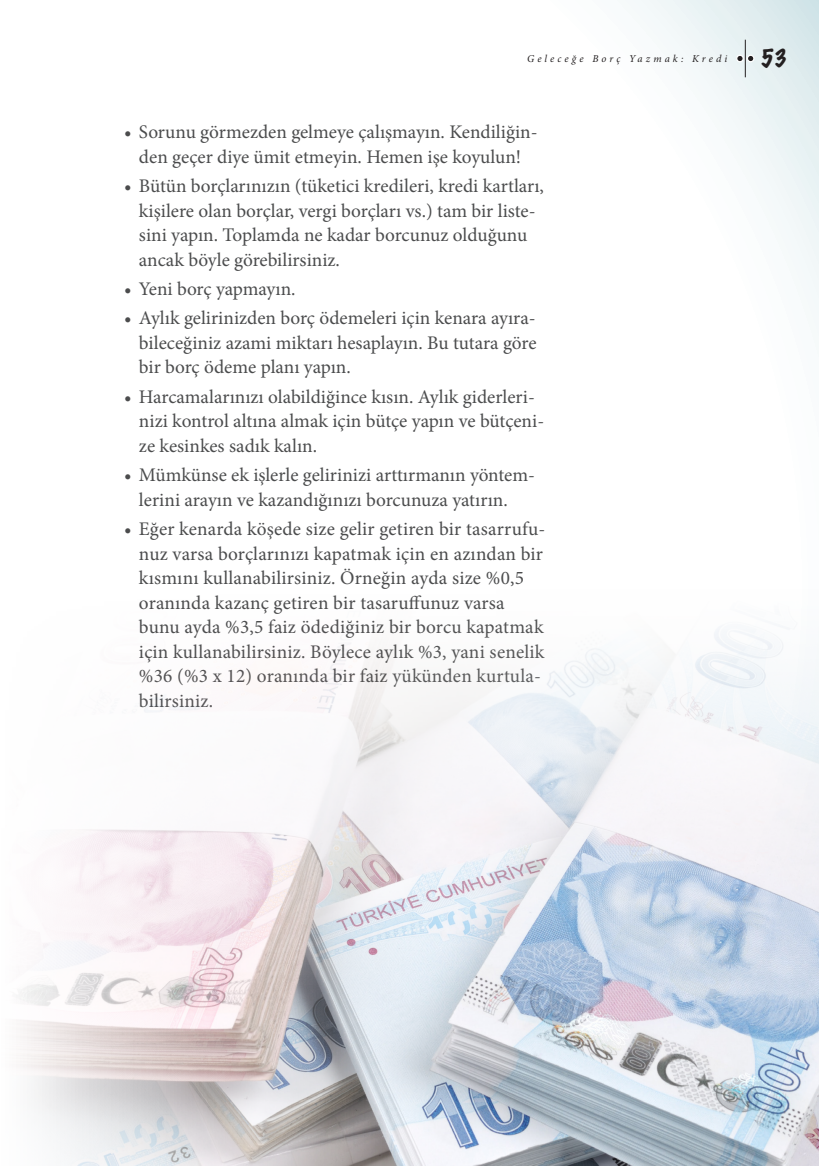
<style>
.page{position:relative;width:819px;height:1166px;background:#fff}
.page>*{position:absolute;margin:0;border:0;box-sizing:border-box;transform-origin:0 0}
.t1{font:100 22.75px "Marker Felt";color:#231f20}
.t2{font:19.25px/24.5px "Minion Pro";color:#4b4c4d}
.t3{font:italic 10.5px "Minion Pro";letter-spacing:.295em;color:#231f20}
</style>
<div class="page">
<hr style="left:745px;top:40px;width:1px;height:37px;background:#231f20">
<div style="left:736px;top:55px;width:7px;height:7px;background:#231f20;border-radius:50%"></div>
<div style="left:736px;top:55px;width:7px;height:7px;border:1px solid #fff;border-radius:50%"></div>
<svg style="left:747px;top:55px;width:6px;height:7px"></svg>
<div style="left:746px;top:55px;width:8px;height:7px;border:1px solid #fff;border-radius:50%"></div>
<img style="left:20px;top:626px;width:799px;height:540px">
<p class="t3" style="left:527px;top:51px;width:202px">Geleceğe Borç Yazmak: Kredi</p>
<p class="t1" style="left:761px;top:40px;width:27px">53</p>
<p class="t2" style="left:124px;top:120px;width:415px;text-align:center">• Sorunu görmezden gelmeye çalışmayın. Kendiliğin&shy;den geçer diye ümit etmeyin. Hemen işe koyulun!</p>
<p class="t2" style="left:139px;top:174px;width:406px;text-indent:-15px">• Bütün borçlarınızın (tüketici kredileri, kredi kartları, kişilere olan borçlar, vergi borçları vs.) tam bir liste&shy;sini yapın. Toplamda ne kadar borcunuz olduğunu ancak böyle görebilirsiniz.</p>
<p class="t2" style="left:124px;top:277px;width:173px">• Yeni borç yapmayın.</p>
<p class="t2" style="left:139px;top:306px;width:399px;text-align:justify;text-indent:-15px">• Aylık gelirinizden borç ödemeleri için kenara ayıra&shy;bileceğiniz azami miktarı hesaplayın. Bu tutara göre bir borç ödeme planı yapın.</p>
<p class="t2" style="left:139px;top:385px;width:406px;text-indent:-15px">• Harcamalarınızı olabildiğince kısın. Aylık giderleri&shy;nizi kontrol altına almak için bütçe yapın ve bütçeni&shy;ze kesinkes sadık kalın.</p>
<p class="t2" style="left:139px;top:463px;width:397px;text-indent:-15px">• Mümkünse ek işlerle gelirinizi arttırmanın yöntem&shy;lerini arayın ve kazandığınızı borcunuza yatırın.</p>
<p class="t2" style="left:139px;top:517px;width:408px;text-indent:-15px">• Eğer kenarda köşede size gelir getiren bir tasarrufu&shy;nuz varsa borçlarınızı kapatmak için en azından bir kısmını kullanabilirsiniz. Örneğin ayda size %0,5 oranında kazanç getiren bir tasaruffunuz varsa bunu ayda %3,5 faiz ödediğiniz bir borcu kapatmak için kullanabilirsiniz. Böylece aylık %3, yani senelik %36 (%3 x 12) oranında bir faiz yükünden kurtula&shy;bilirsiniz.</p>
</div>
